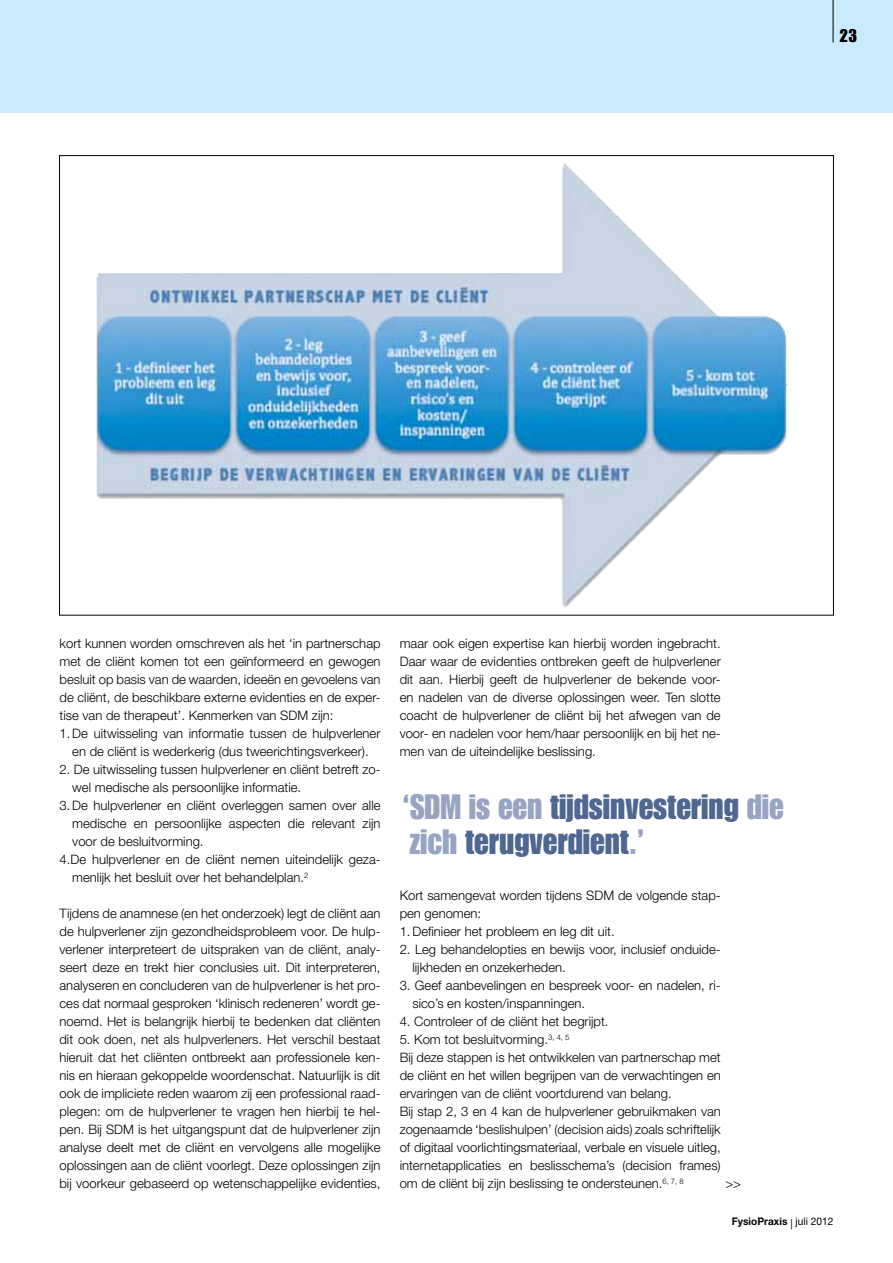
<style>
.page{position:relative;width:893px;height:1263px;background:#fff}
.page>*{position:absolute;margin:0;border:0;box-sizing:border-box;transform-origin:0 0}
.t1{font:34.5px/34.5px "Impact LT Std";color:#4f6791;scale:.95 1}
.t2{font:18px "Impact LT Std";color:#000}
.t3{font:300 13.05px/18px "Helvetica Neue LT Std";color:#000}
.t4{font:700 10.5px "Helvetica Neue LT Std";letter-spacing:.005em;color:#000;scale:.96 1}
.s1{color:#97a4c2}
.s2{font-weight:400}
</style>
<div class="page">
<div style="left:0;top:0;width:893px;height:112px;background:#caebfc"></div>
<hr style="left:833px;top:0;width:1px;height:42px;background:#000">
<img style="left:97px;top:163px;width:691px;height:444px">
<h2 class="t2" style="left:840px;top:25px;width:19px">23</h2>
<p class="t3" style="left:60px;top:634px;width:323px">kort kunnen worden omschreven als het ‘in partnerschap</p>
<p class="t3" style="left:60px;top:652px;width:323px">met de cliënt komen tot een geïnformeerd en gewogen</p>
<p class="t3" style="left:60px;top:670px;width:322px">besluit op basis van de waarden, ideeën en gevoelens van</p>
<p class="t3" style="left:60px;top:688px;width:323px">de cliënt, de beschikbare externe evidenties en de exper-</p>
<p class="t3" style="left:60px;top:706px;width:275px">tise van de therapeut’. Kenmerken van SDM zijn:</p>
<p class="t3" style="left:60px;top:724px;width:322px">1.De uitwisseling van informatie tussen de hulpverlener</p>
<p class="t3" style="left:72px;top:742px;width:298px">en de cliënt is wederkerig (dus tweerichtingsverkeer).</p>
<p class="t3" style="left:60px;top:760px;width:323px">2. De uitwisseling tussen hulpverlener en cliënt betreft zo-</p>
<p class="t3" style="left:72px;top:778px;width:230px">wel medische als persoonlijke informatie.</p>
<p class="t3" style="left:60px;top:796px;width:323px">3.De hulpverlener en cliënt overleggen samen over alle</p>
<p class="t3" style="left:72px;top:814px;width:310px">medische en persoonlijke aspecten die relevant zijn</p>
<p class="t3" style="left:72px;top:832px;width:133px">voor de besluitvorming.</p>
<p class="t3" style="left:60px;top:850px;width:323px">4.De hulpverlener en de cliënt nemen uiteindelijk geza-</p>
<p class="t3" style="left:72px;top:868px;width:238px">menlijk het besluit over het behandelplan.<sup>2</sup></p>
<p class="t3" style="left:59px;top:904px;width:323px;text-align:justify">Tijdens de anamnese (en het onderzoek) legt de cliënt aan de hulpverlener zijn gezondheidsprobleem voor. De hulp&shy;verlener interpreteert de uitspraken van de cliënt, analy&shy;seert deze en trekt hier conclusies uit. Dit interpreteren, analyseren en concluderen van de hulpverlener is het pro&shy;ces dat normaal gesproken ‘klinisch redeneren’ wordt ge&shy;noemd. Het is belangrijk hierbij te bedenken dat cliënten dit ook doen, net als hulpverleners. Het verschil bestaat hieruit dat het cliënten ontbreekt aan professionele ken&shy;nis en hieraan gekoppelde woordenschat. Natuurlijk is dit ook de impliciete reden waarom zij een professional raad&shy;plegen: om de hulpverlener te vragen hen hierbij te hel&shy;pen. Bij SDM is het uitgangspunt dat de hulpverlener zijn analyse deelt met de cliënt en vervolgens alle mogelijke oplossingen aan de cliënt voorlegt. Deze oplossingen zijn bij voorkeur gebaseerd op wetenschappelijke evidenties,</p>
<p class="t3" style="left:400px;top:634px;width:323px;text-align:justify">maar ook eigen expertise kan hierbij worden ingebracht.<br>Daar waar de evidenties ontbreken geeft de hulpverlener dit aan. Hierbij geeft de hulpverlener de bekende voor&shy;en nadelen van de diverse oplossingen weer. Ten slotte coacht de hulpverlener de cliënt bij het afwegen van de voor- en nadelen voor hem/haar persoonlijk en bij het ne&shy;men van de uiteindelijke beslissing.</p>
<h1 class="t1" style="left:402px;top:789px;width:403px"><span class="s1">‘SDM is een</span> tijdsinvestering <span class="s1">die zich</span> terugverdient<span class="s1">.’</span></h1>
<p class="t3" style="left:400px;top:886px;width:323px">Kort samengevat worden tijdens SDM de volgende stap&shy;pen genomen:<br>1.Definieer het probleem en leg dit uit.</p>
<p class="t3" style="left:412px;top:940px;width:310px;text-indent:-13px">2. Leg behandelopties en bewijs voor, inclusief onduide&shy;lijkheden en onzekerheden.</p>
<p class="t3" style="left:412px;top:976px;width:310px;text-indent:-13px">3. Geef aanbevelingen en bespreek voor- en nadelen, ri&shy;sico’s en kosten/inspanningen.</p>
<p class="t3" style="left:400px;top:1012px;width:210px">4. Controleer of de cliënt het begrijpt.</p>
<p class="t3" style="left:400px;top:1030px;width:323px">5. Kom tot besluitvorming.<sup>3,</sup> <sup>4,</sup> <sup>5<br></sup>Bij deze stappen is het ontwikkelen van partnerschap met de cliënt en het willen begrijpen van de verwachtingen en ervaringen van de cliënt voortdurend van belang.<br>Bij stap 2, 3 en 4 kan de hulpverlener gebruikmaken van zogenaamde ‘beslishulpen’ (decision aids) zoals schriftelijk of digitaal voorlichtingsmateriaal, verbale en visuele uitleg, internetapplicaties en beslisschema’s (decision frames) om de cliënt bij zijn beslissing te ondersteunen.<sup>6,</sup> <sup>7,</sup> <sup>8</sup></p>
<p class="t3" style="left:725px;top:1174px;width:17px">&gt;&gt;</p>
<p class="t4" style="left:732px;top:1215px;width:107px">FysioPraxis <span class="s2">| juli 2012</span></p>
</div>
